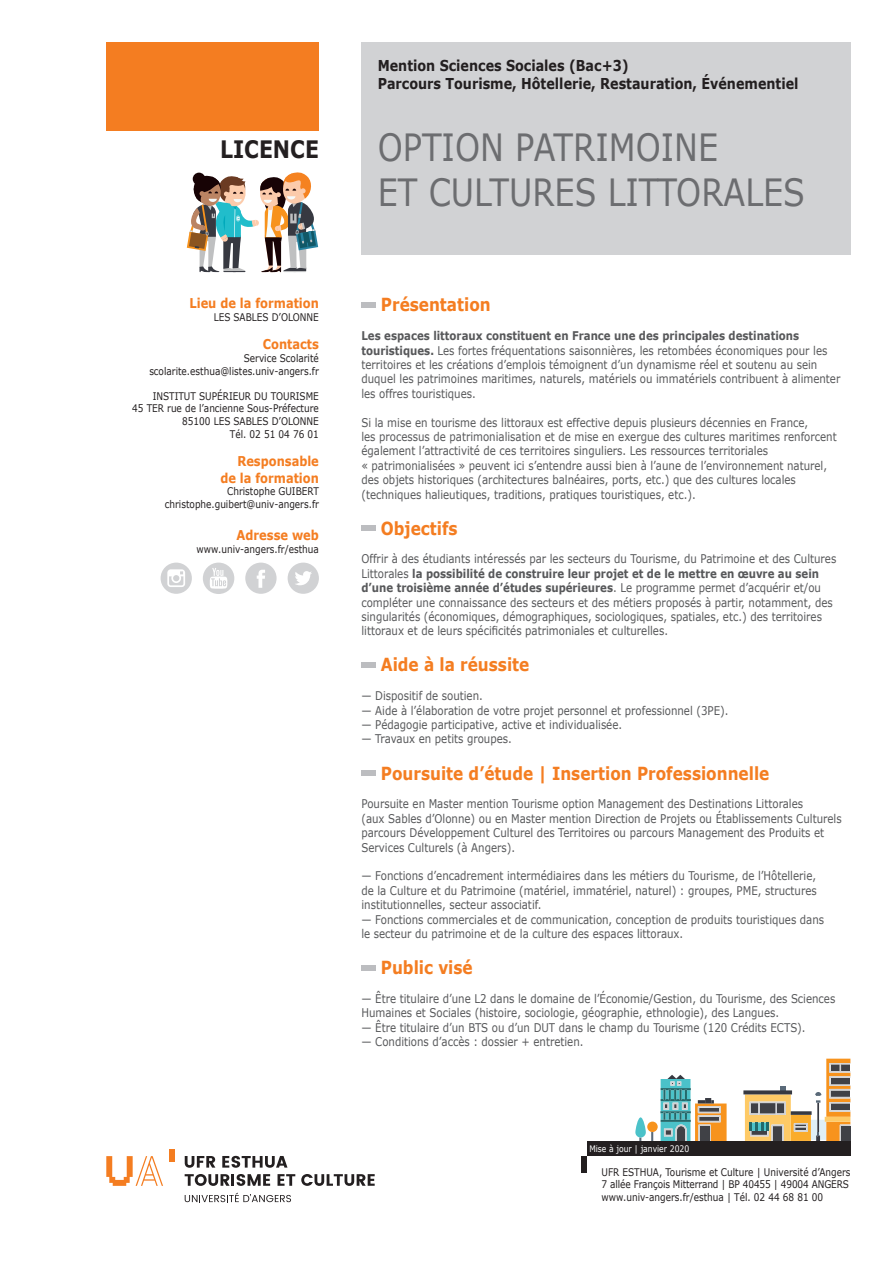
<style>
.page{position:relative;width:893px;height:1263px;background:#fff}
.page>*{position:absolute;margin:0;border:0;box-sizing:border-box;transform-origin:0 0}
.t1{font:37.5px/45px "Verdana";color:#6c6d70;scale:.85 1}
.t2{font:700 24px "Verdana";color:#231f20;scale:.85 1}
.t3{font:700 18px "Verdana";color:#f47d21;scale:.85 1}
.t4{font:700 15px/18px "Verdana";color:#231f20;scale:.85 1}
.t5{font:700 13.5px/16.2px "Verdana";color:#f47d21;text-align:right;scale:.85 1}
.t6{font:12px/14.4px "Verdana";color:#57585a;scale:.85 1}
.t7{font:10.5px/12.6px "Verdana";color:#231f20;text-align:right;scale:.85 1}
.t8{font:9px "Verdana";color:#fff;scale:.85 1}
.s1{font-weight:700}
</style>
<div class="page">
<div style="left:361px;top:43px;width:489px;height:212px;background:#d1d2d4"></div>
<div style="left:581px;top:1156px;width:6px;height:14px;background:#231f20"></div>
<svg style="left:617px;top:1059px;width:233px;height:83px"></svg>
<div style="left:841px;top:1126px;width:9px;height:15px;background:#404146"></div>
<div style="left:106px;top:43px;width:213px;height:88px;background:#f47d21"></div>
<div style="left:587px;top:1142px;width:263px;height:14px;background:#231f20"></div>
<div style="left:581px;top:1158px;width:6px;height:14px;background:#231f20"></div>
<div style="left:361px;top:302px;width:15px;height:6px;background:#bcbdc0"></div>
<div style="left:361px;top:526px;width:15px;height:5px;background:#bcbdc0"></div>
<div style="left:361px;top:662px;width:15px;height:6px;background:#bcbdc0"></div>
<div style="left:361px;top:770px;width:15px;height:6px;background:#bcbdc0"></div>
<div style="left:361px;top:965px;width:15px;height:5px;background:#bcbdc0"></div>
<svg style="left:187px;top:172px;width:131px;height:100px"></svg>
<svg style="left:161px;top:563px;width:31px;height:31px"></svg>
<svg style="left:203px;top:563px;width:31px;height:31px"></svg>
<svg style="left:245px;top:563px;width:32px;height:31px"></svg>
<svg style="left:288px;top:563px;width:31px;height:31px"></svg>
<svg style="left:185px;top:1192px;width:106px;height:10px"></svg>
<div style="left:169px;top:1149px;width:5px;height:13px;background:#f47d21"></div>
<svg style="left:185px;top:1156px;width:30px;height:12px"></svg>
<svg style="left:222px;top:1156px;width:65px;height:12px"></svg>
<svg style="left:185px;top:1174px;width:85px;height:12px"></svg>
<svg style="left:278px;top:1174px;width:17px;height:12px"></svg>
<svg style="left:301px;top:1174px;width:74px;height:12px"></svg>
<svg style="left:106px;top:1156px;width:57px;height:30px"></svg>
<h2 class="t2" style="left:220px;top:133px;width:118px">LICENCE</h2>
<p class="t5" style="left:189px;top:295px;width:154px">Lieu de la formation</p>
<p class="t7" style="left:214px;top:311px;width:125px">LES SABLES D’OLONNE</p>
<p class="t5" style="left:263px;top:336px;width:67px">Contacts</p>
<p class="t7" style="left:149px;top:352px;width:201px">Service Scolarité scolarite.esthua@listes.univ-angers.fr</p>
<p class="t7" style="left:132px;top:390px;width:221px">INSTITUT SUPÉRIEUR DU TOURISME<br>45 TER rue de l’ancienne Sous-Préfecture<br>85100 LES SABLES D’OLONNE<br>Tél. 02 51 04 76 01</p>
<p class="t5" style="left:220px;top:453px;width:117px">Responsable de la formation</p>
<p class="t7" style="left:165px;top:485px;width:183px">Christophe GUIBERT christophe.guibert@univ-angers.fr</p>
<p class="t5" style="left:237px;top:527px;width:98px">Adresse web</p>
<p class="t7" style="left:196px;top:543px;width:146px">www.univ-angers.fr/esthua</p>
<p class="t4" style="left:378px;top:57px;width:497px">Mention Sciences Sociales (Bac+3)<br>Parcours Tourisme, Hôtellerie, Restauration, Événementiel</p>
<h1 class="t1" style="left:378px;top:126px;width:504px">OPTION PATRIMOINE<br>ET CULTURES LITTORALES</h1>
<h3 class="t3" style="left:381px;top:293px;width:131px">Présentation</h3>
<p class="t6" style="left:361px;top:329px;width:565px"><span class="s1">Les espaces littoraux constituent en France une des principales destinations touristiques.</span> Les fortes fréquentations saisonnières, les retombées économiques pour les territoires et les créations d’emplois témoignent d’un dynamisme réel et soutenu au sein duquel les patrimoines maritimes, naturels, matériels ou immatériels contribuent à alimenter les offres touristiques.</p>
<p class="t6" style="left:361px;top:415px;width:561px">Si la mise en tourisme des littoraux est effective depuis plusieurs décennies en France,<br>les processus de patrimonialisation et de mise en exergue des cultures maritimes renforcent également l’attractivité de ces territoires singuliers. Les ressources territoriales<br>« patrimonialisées » peuvent ici s’entendre aussi bien à l’aune de l’environnement naturel, des objets historiques (architectures balnéaires, ports, etc.) que des cultures locales (techniques halieutiques, traditions, pratiques touristiques, etc.).</p>
<h3 class="t3" style="left:381px;top:516px;width:92px">Objectifs</h3>
<p class="t6" style="left:361px;top:552px;width:560px">Offrir à des étudiants intéressés par les secteurs du Tourisme, du Patrimoine et des Cultures Littorales <span class="s1">la possibilité de construire leur projet et de le mettre en œuvre au sein d’une troisième année d’études supérieures</span>. Le programme permet d’acquérir et/ou compléter une connaissance des secteurs et des métiers proposés à partir, notamment, des singularités (économiques, démographiques, sociologiques, spatiales, etc.) des territoires littoraux et de leurs spécificités patrimoniales et culturelles.</p>
<h3 class="t3" style="left:381px;top:653px;width:176px">Aide à la réussite</h3>
<p class="t6" style="left:361px;top:689px;width:144px">— Dispositif de soutien.</p>
<p class="t6" style="left:361px;top:703px;width:433px">— Aide à l’élaboration de votre projet personnel et professionnel (3PE).</p>
<p class="t6" style="left:361px;top:718px;width:308px">— Pédagogie participative, active et individualisée.</p>
<p class="t6" style="left:361px;top:732px;width:178px">— Travaux en petits groupes.</p>
<h3 class="t3" style="left:381px;top:761px;width:459px">Poursuite d’étude | Insertion Professionnelle</h3>
<p class="t6" style="left:361px;top:797px;width:566px">Poursuite en Master mention Tourisme option Management des Destinations Littorales<br>(aux Sables d’Olonne) ou en Master mention Direction de Projets ou Établissements Culturels parcours Développement Culturel des Territoires ou parcours Management des Produits et Services Culturels (à Angers).</p>
<p class="t6" style="left:361px;top:869px;width:537px;text-align:justify">— Fonctions d’encadrement intermédiaires dans les métiers du Tourisme, de l’Hôtellerie, de la Culture et du Patrimoine (matériel, immatériel, naturel) : groupes, PME, structures institutionnelles, secteur associatif.</p>
<p class="t6" style="left:361px;top:912px;width:546px">— Fonctions commerciales et de communication, conception de produits touristiques dans le secteur du patrimoine et de la culture des espaces littoraux.</p>
<h3 class="t3" style="left:381px;top:956px;width:110px">Public visé</h3>
<p class="t6" style="left:361px;top:991px;width:559px">— Être titulaire d’une L2 dans le domaine de l’Économie/Gestion, du Tourisme, des Sciences<br>Humaines et Sociales (histoire, sociologie, géographie, ethnologie), des Langues.</p>
<p class="t6" style="left:361px;top:1020px;width:524px">— Être titulaire d’un BTS ou d’un DUT dans le champ du Tourisme (120 Crédits ECTS).</p>
<p class="t6" style="left:361px;top:1034px;width:263px">— Conditions d’accès : dossier + entretien.</p>
<p class="t8" style="left:589px;top:1143px;width:119px">Mise à jour | janvier 2020</p>
<p class="t7" style="left:601px;top:1166px;width:294px;text-align:left">UFR ESTHUA, Tourisme et Culture | Université d’Angers<br>7 allée François Mitterrand | BP 40455 | 49004 ANGERS www.univ-angers.fr/esthua | Tél. 02 44 68 81 00</p>
</div>
